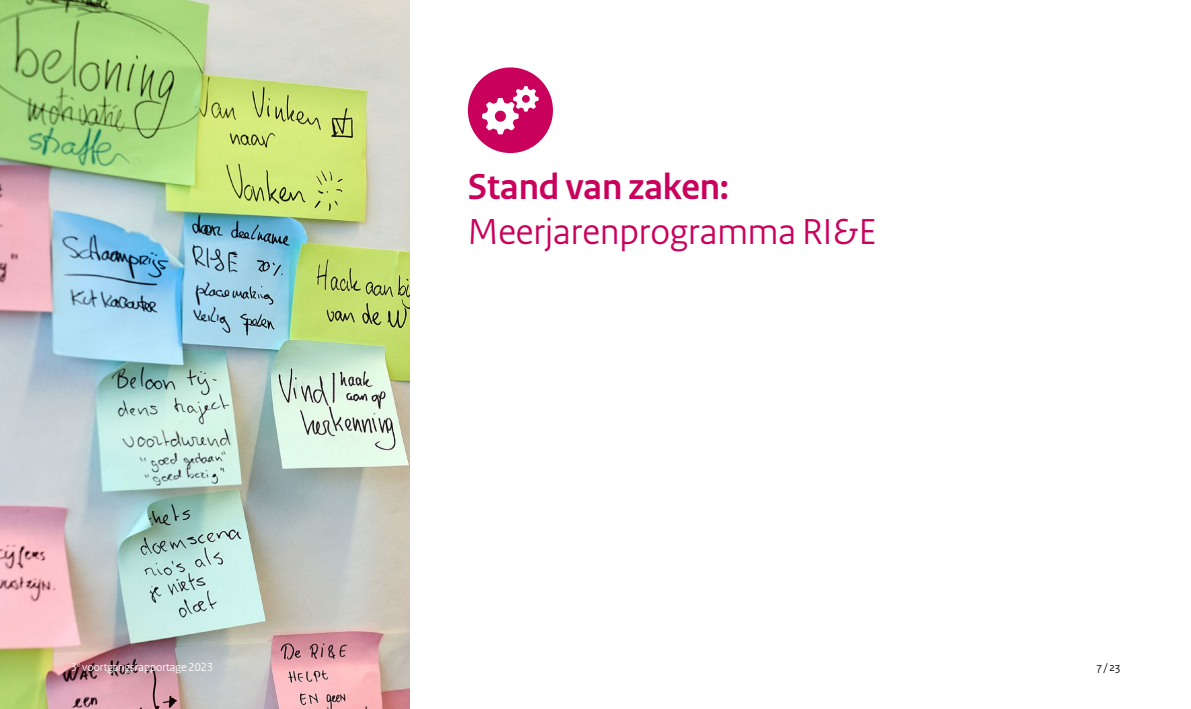
<style>
.page{position:relative;width:1191px;height:709px;background:#fff}
.page>*{position:absolute;margin:0;border:0;box-sizing:border-box;transform-origin:0 0}
.Marleen_titelblad{font:38px "Rijksoverheid Sans Heading";color:#ca005d}
.Marleen_titelblad-2{font:700 38px "Rijksoverheid Sans Heading";color:#ca005d}
.t1{font:12px "Rijksoverheid Sans Heading";color:#fff}
.t2{font:12px "Rijksoverheid Sans Heading";color:#000}
</style>
<div class="page">
<img style="left:0;top:0;width:409px;height:709px">
<div style="left:468px;top:67px;width:85px;height:86px;background:#ca005d;border-radius:50%"></div>
<svg style="left:482px;top:86px;width:56px;height:48px"></svg>
<p class="Marleen_titelblad-2" style="left:468px;top:165px;width:262px">Stand van zaken:</p>
<p class="Marleen_titelblad" style="left:468px;top:210px;width:410px">Meerjarenprogramma RI&amp;E</p>
<p class="t1" style="left:71px;top:659px;width:144px">3<sup>e</sup> voortgangsrapportage 2023</p>
<p class="t2" style="left:1096px;top:659px;width:25px">7 / 23</p>
</div>
